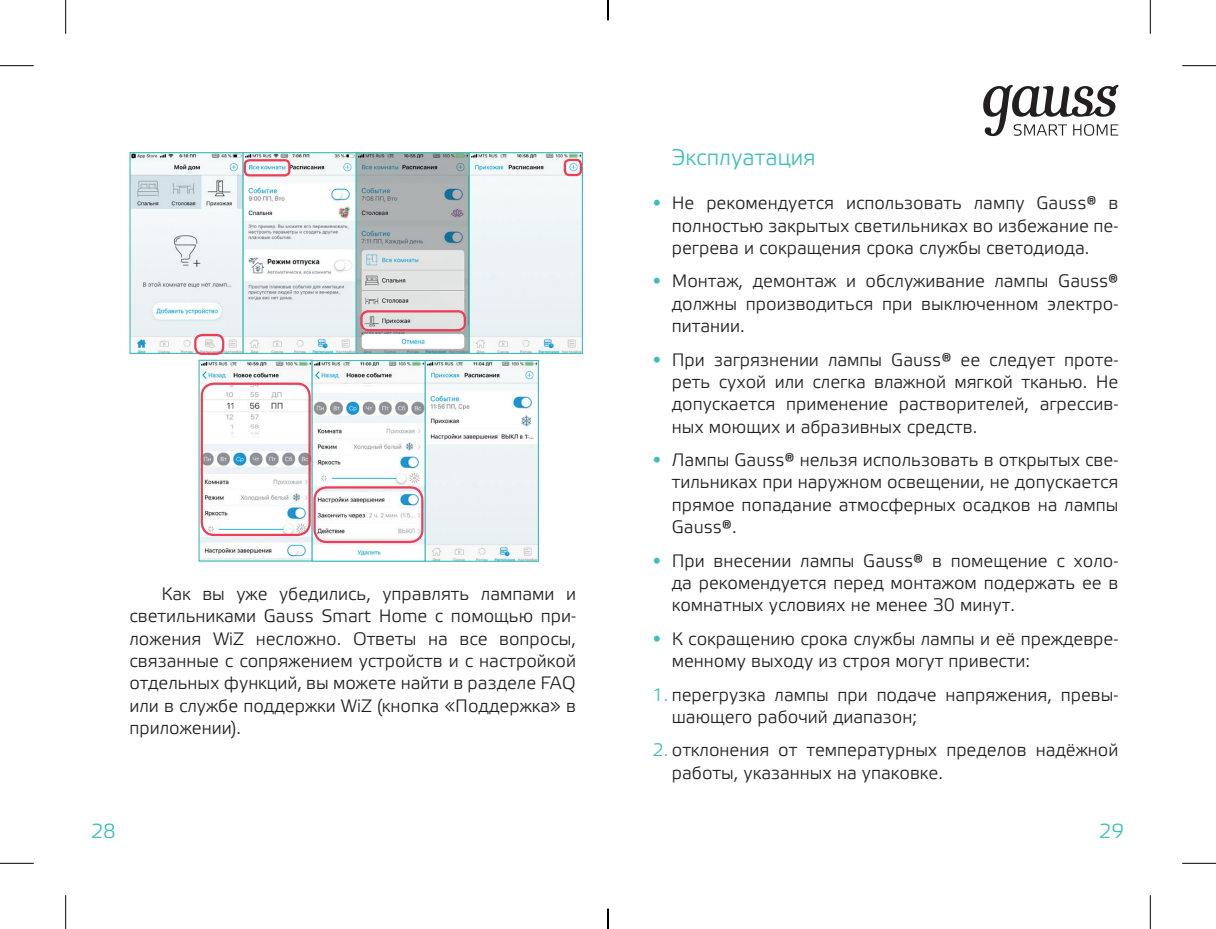
<style>
.page{position:relative;width:1216px;height:929px;background:#fff}
.page>*{position:absolute;margin:0;border:0;box-sizing:border-box;transform-origin:0 0}
.t1{font:22.5px "Etelka Light Pro";color:#3dbfb8}
.t2{font:20.25px "Etelka Light Pro";color:#3dbfb8}
.t3{font:18px/22.3px "Etelka Light Pro";color:#231f20;text-align:justify}
.s1{font-family:"Arial";font-weight:900;color:#3dbfb8}
.s2{color:#3dbfb8}
</style>
<div class="page">
<img style="left:131px;top:154px;width:111px;height:198px">
<div style="left:129px;top:152px;width:115px;height:202px;border:1px solid #3dbfb8"></div>
<svg style="left:244px;top:154px;width:111px;height:198px;fill:#edf4f5"></svg>
<div style="left:242px;top:152px;width:115px;height:202px;border:1px solid #3dbfb8"></div>
<svg style="left:358px;top:154px;width:110px;height:198px;background:#bdc1c2"></svg>
<div style="left:356px;top:152px;width:114px;height:202px;border:1px solid #3dbfb8"></div>
<div style="left:469px;top:153px;width:113px;height:200px;background:#edf3f5"></div>
<div style="left:469px;top:152px;width:114px;height:202px;border:1px solid #3dbfb8"></div>
<div style="left:194px;top:334px;width:30px;height:21px;border:2px solid #ee3d56;border-radius:7px"></div>
<div style="left:244px;top:159px;width:46px;height:17px;border:2px solid #ee3d56;border-radius:5px"></div>
<div style="left:564px;top:159px;width:18px;height:17px;border:2px solid #ee3d56;border-radius:4px"></div>
<div style="left:360px;top:310px;width:106px;height:21px;border:2px solid #ee3d56;border-radius:7px"></div>
<img style="left:200px;top:362px;width:111px;height:197px">
<svg style="left:314px;top:362px;width:110px;height:194px"></svg>
<div style="left:312px;top:360px;width:114px;height:202px;border:1px solid #3dbfb8"></div>
<svg style="left:427px;top:362px;width:110px;height:198px;fill:#edf2f5"></svg>
<div style="left:425px;top:360px;width:114px;height:202px;border:1px solid #3dbfb8"></div>
<div style="left:201px;top:382px;width:110px;height:154px;border:2px solid #ee3d56;border-radius:12px"></div>
<div style="left:313px;top:486px;width:110px;height:57px;border:2px solid #ee3d56;border-radius:12px"></div>
<svg style="left:983px;top:85px;width:135px;height:51px"></svg>
<hr style="left:0;top:65px;width:34px;height:1px;background:#000">
<hr style="left:1182px;top:65px;width:34px;height:1px;background:#000">
<hr style="left:0;top:863px;width:34px;height:1px;background:#000">
<hr style="left:1182px;top:863px;width:34px;height:1px;background:#000">
<hr style="left:65px;top:0;width:1px;height:34px;background:#000">
<hr style="left:65px;top:895px;width:1px;height:34px;background:#000">
<hr style="left:1150px;top:0;width:1px;height:34px;background:#000">
<hr style="left:1150px;top:895px;width:1px;height:34px;background:#000">
<svg style="left:607px;top:0;width:1px;height:20px"></svg>
<svg style="left:607px;top:908px;width:1px;height:21px"></svg>
<p class="t3" style="left:129px;top:584px;width:448px;text-indent:32px">Как вы уже убедились, управлять лампами и светильниками Gauss Smart Home с помощью при&shy;ложения WiZ несложно. Ответы на все вопросы, связанные с сопряжением устройств и с настройкой отдельных функций, вы можете найти в разделе FAQ или в службе поддержки WiZ (кнопка «Поддержка» в приложении).</p>
<p class="t1" style="left:672px;top:145px;width:145px">Эксплуатация</p>
<p class="t3" style="left:672px;top:193px;width:448px;text-indent:-19px"><span class="s1">•</span> Не рекомендуется использовать лампу Gauss® в полностью закрытых светильниках во избежание пе&shy;регрева и сокращения срока службы светодиода.</p>
<p class="t3" style="left:672px;top:271px;width:448px;text-indent:-19px"><span class="s1">•</span> Монтаж, демонтаж и обслуживание лампы Gauss® должны производиться при выключенном электро&shy;питании.</p>
<p class="t3" style="left:672px;top:349px;width:448px;text-indent:-19px"><span class="s1">•</span> При загрязнении лампы Gauss® ее следует проте&shy;реть сухой или слегка влажной мягкой тканью. Не допускается применение растворителей, агрессив&shy;ных моющих и абразивных средств.</p>
<p class="t3" style="left:672px;top:450px;width:448px;text-indent:-19px"><span class="s1">•</span> Лампы Gauss® нельзя использовать в открытых све&shy;тильниках при наружном освещении, не допускается прямое попадание атмосферных осадков на лампы Gauss®.</p>
<p class="t3" style="left:672px;top:550px;width:448px;text-indent:-19px"><span class="s1">•</span> При внесении лампы Gauss® в помещение с холо&shy;да рекомендуется перед монтажом подержать ее в комнатных условиях не менее 30 минут.</p>
<p class="t3" style="left:672px;top:628px;width:448px;text-indent:-19px"><span class="s1">•</span> К сокращению срока службы лампы и её преждевре&shy;менному выходу из строя могут привести:</p>
<p class="t3" style="left:672px;top:684px;width:448px;text-indent:-19px"><span class="s2">1.</span> перегрузка лампы при подаче напряжения, превы&shy;шающего рабочий диапазон;</p>
<p class="t3" style="left:672px;top:740px;width:448px;text-indent:-19px"><span class="s2">2.</span> отклонения от температурных пределов надёжной работы, указанных на упаковке.</p>
<p class="t2" style="left:91px;top:820px;width:27px">28</p>
<p class="t2" style="left:1098px;top:820px;width:27px">29</p>
</div>
